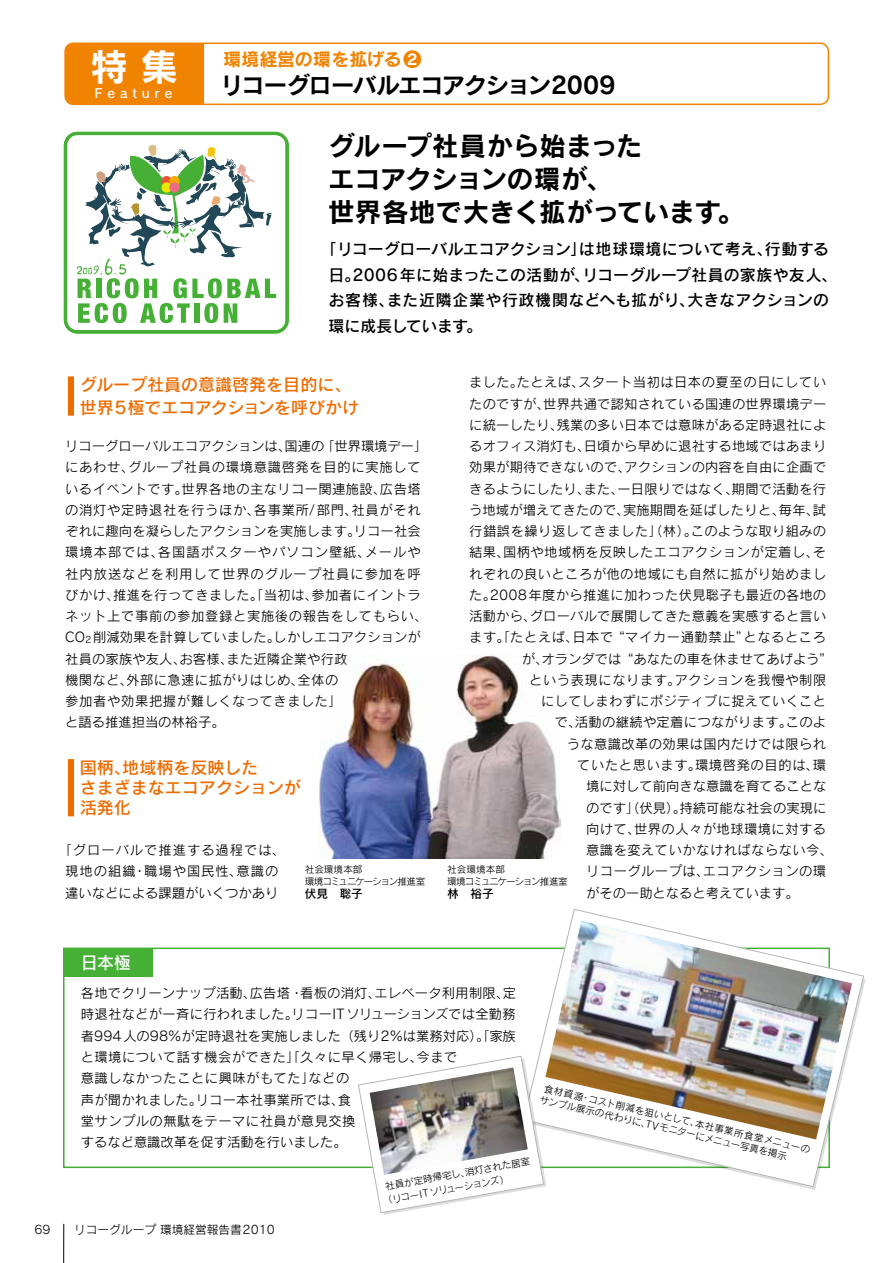
<style>
.page{position:relative;width:893px;height:1263px;background:#fff}
.page>*{position:absolute;margin:0;border:0;box-sizing:border-box;transform-origin:0 0}
.t1{font:37.65px "Rodin Pro B";color:#fff}
.t2{font:26.55px/33px "Rodin Pro B";letter-spacing:-.01em;color:#000}
.t3{font:23.4px "Rodin Pro B";letter-spacing:-.06em;color:#000}
.t4{font:18px "Rodin Pro B";letter-spacing:-.005em;color:#f08300}
.t5{font:16.95px/20.2px "Rodin Pro DB";color:#ed6c00}
.t6{font:16.95px "Rodin Pro DB";color:#fff}
.t7{font:15.9px/25.5px "Rodin Pro DB";letter-spacing:.005em;color:#000}
.t8{font:13.35px/21.3px "Rodin Pro M";letter-spacing:.025em;color:#000}
.t9{font:13.35px "Rodin Pro M";letter-spacing:.045em;color:#000}
.t10{font:13.35px "Rodin Pro M";letter-spacing:.005em;color:#000}
.t11{font:13.35px/21.3px "Rodin Pro M";letter-spacing:.075em;color:#000;text-align:center}
.t12{font:13.35px "Rodin Pro M";color:#000}
.t13{font:12.75px "Rodin Pro DB";letter-spacing:.38em;color:#fff}
.t14{font:11.7px "Rodin Pro M";color:#000}
.t15{font:11.7px "Rodin Pro DB";color:#000}
.t16{font:9.6px/11.7px "Rodin Pro M";letter-spacing:-.07em;color:#000}
.s1{font-size:9px}
</style>
<div class="page">
<hr style="left:63px;top:1224px;width:1px;height:39px;background:#000">
<img style="left:318px;top:654px;width:242px;height:204px">
<div style="left:68px;top:377px;width:6px;height:38px;background:#ed6c00"></div>
<div style="left:64px;top:948px;width:89px;height:28px;background:#45b035"></div>
<div style="left:64px;top:132px;width:225px;height:201px;border:3px solid #45b035;border-radius:12px"></div>
<svg style="left:76px;top:145px;width:200px;height:178px"></svg>
<div style="left:64px;top:43px;width:765px;height:62px;border:2px solid #f08300;border-radius:9px"></div>
<div style="left:65px;top:43px;width:139px;height:61px;background:#f08300"></div>
<div style="left:68px;top:759px;width:6px;height:57px;background:#ed6c00"></div>
<svg style="left:523px;top:908px;width:341px;height:279px"></svg>
<img style="left:545px;top:921px;width:307px;height:218px">
<svg style="left:358px;top:1055px;width:188px;height:160px"></svg>
<img style="left:370px;top:1067px;width:158px;height:108px">
<h1 class="t1" style="left:90px;top:42px;width:90px">特 集</h1>
<p class="t13" style="left:95px;top:85px;width:79px">Feature</p>
<h3 class="t4" style="left:223px;top:47px;width:200px">環境経営の環を拡げる❷</h3>
<h3 class="t3" style="left:221px;top:69px;width:396px">リコーグローバルエコアクション2009</h3>
<h2 class="t2" style="left:328px;top:128px;width:417px">グループ社員から始まった<br>エコアクションの環が、<br>世界各地で大きく拡がっています。</h2>
<p class="t7" style="left:328px;top:236px;width:510px;text-indent:-8px">「リコーグローバルエコアクション」は地球環境について考え、行動する日。2006年に始まったこの活動が、リコーグループ社員の家族や友人、お客様、また近隣企業や行政機関などへも拡がり、大きなアクションの環に成長しています。</p>
<p class="t5" style="left:80px;top:373px;width:281px;line-height:22.4px">グループ社員の意識啓発を目的に、世界5極でエコアクションを呼びかけ</p>
<p class="t8" style="left:65px;top:435px;width:364px">リコーグローバルエコアクションは、国連の「世界環境デー」にあわせ、グループ社員の環境意識啓発を目的に実施しているイベントです。世界各地の主なリコー関連施設、広告塔の消灯や定時退社を行うほか、各事業所/部門、社員がそれぞれに趣向を凝らしたアクションを実施します。リコー社会環境本部では、各国語ポスターやパソコン壁紙、メールや社内放送などを利用して世界のグループ社員に参加を呼びかけ、推進を行ってきました。「当初は、参加者にイントラネット上で事前の参加登録と実施後の報告をしてもらい、<br>CO<span class="s1">2</span> 削減効果を計算していました。しかしエコアクションが社員の家族や友人、お客様、また近隣企業や行政<br>機関など、外部に急速に拡がりはじめ、全体の<br>参加者や効果把握が難しくなってきました」<br>と語る推進担当の林裕子。</p>
<p class="t5" style="left:80px;top:757px;width:223px">国柄、地域柄を反映した<br>さまざまなエコアクションが活発化</p>
<p class="t11" style="left:59px;top:839px;width:228px">「グローバルで推進する過程では、現地の組織・職場や国民性、意識の違いなどによる課題がいくつかあり</p>
<p class="t6" style="left:81px;top:951px;width:52px">日本極</p>
<p class="t16" style="left:305px;top:863px;width:122px">社会環境本部<br>環境コミュニケーション推進室</p>
<p class="t15" style="left:305px;top:886px;width:60px">伏見　聡子</p>
<p class="t8" style="left:469px;top:371px;width:359px">ました。たとえば、スタート当初は日本の夏至の日にしてい</p>
<p class="t8" style="left:469px;top:392px;width:359px">たのですが、世界共通で認知されている国連の世界環境デー</p>
<p class="t8" style="left:469px;top:414px;width:359px">に統一したり、残業の多い日本では意味がある定時退社によ</p>
<p class="t8" style="left:469px;top:435px;width:359px">るオフィス消灯も、日頃から早めに退社する地域ではあまり</p>
<p class="t8" style="left:469px;top:456px;width:359px">効果が期待できないので、アクションの内容を自由に企画で</p>
<p class="t8" style="left:469px;top:477px;width:358px">きるようにしたり、また、一日限りではなく、期間で活動を行</p>
<p class="t10" style="left:469px;top:501px;width:359px">う地域が増えてきたので、実施期間を延ばしたりと、毎年、試</p>
<p class="t8" style="left:469px;top:520px;width:358px">行錯誤を繰り返してきました」（林）。このような取り組みの</p>
<p class="t8" style="left:469px;top:541px;width:358px">結果、国柄や地域柄を反映したエコアクションが定着し、そ</p>
<p class="t8" style="left:469px;top:562px;width:359px">れぞれの良いところが他の地域にも自然に拡がり始めまし</p>
<p class="t8" style="left:469px;top:584px;width:358px">た。2008年度から推進に加わった伏見聡子も最近の各地の</p>
<p class="t8" style="left:469px;top:605px;width:359px">活動から、グローバルで展開してきた意義を実感すると言い</p>
<p class="t9" style="left:469px;top:629px;width:358px">ます。「たとえば、日本で “マイカー通勤禁止”となるところ</p>
<p class="t12" style="left:522px;top:650px;width:313px">が、オランダでは“あなたの車を休ませてあげよう”</p>
<p class="t9" style="left:529px;top:671px;width:299px">という表現になります。アクションを我慢や制限</p>
<p class="t8" style="left:541px;top:690px;width:286px">にしてしまわずにポジティブに捉えていくこと</p>
<p class="t8" style="left:555px;top:711px;width:273px">で、活動の継続や定着につながります。このよ</p>
<p class="t8" style="left:567px;top:733px;width:261px">うな意識改革の効果は国内だけでは限られ</p>
<p class="t9" style="left:577px;top:756px;width:250px">ていたと思います。環境啓発の目的は、環</p>
<p class="t10" style="left:586px;top:777px;width:242px">境に対して前向きな意識を育てることな</p>
<p class="t10" style="left:586px;top:799px;width:242px">のです」（伏見）。持続可能な社会の実現に</p>
<p class="t8" style="left:586px;top:818px;width:241px">向けて、世界の人々が地球環境に対する</p>
<p class="t8" style="left:586px;top:839px;width:248px">意識を変えていかなければならない今、</p>
<p class="t8" style="left:586px;top:860px;width:241px">リコーグループは、エコアクションの環</p>
<p class="t12" style="left:586px;top:884px;width:214px">がその一助となると考えています。</p>
<p class="t16" style="left:447px;top:863px;width:122px">社会環境本部<br>環境コミュニケーション推進室</p>
<p class="t15" style="left:447px;top:886px;width:48px">林　裕子</p>
<p class="t8" style="left:81px;top:982px;width:437px">各地でクリーンナップ活動、広告塔・看板の消灯、エレベータ利用制限、定時退社などが一斉に行われました。リコーITソリューションズでは全勤務者994人の98％が定時退社を実施しました（残り2％は業務対応）。「家族と環境について話す機会ができた」「久々に早く帰宅し、今まで<br>意識しなかったことに興味がもてた」などの<br>声が聞かれました。リコー本社事業所では、食<br>堂サンプルの無駄をテーマに社員が意見交換<br>するなど意識改革を促す活動を行いました。</p>
<p class="t14" style="left:34px;top:1222px;width:18px">69</p>
<p class="t14" style="left:74px;top:1222px;width:202px">リコーグループ 環境経営報告書2010</p>
<p class="t16" style="left:379px;top:1180px;width:153px;line-height:13.8px;text-indent:5px;rotate:-10deg">社員が定時帰宅し、消灯された居室（リコーIT ソリューションズ）</p>
<p class="t16" style="left:544px;top:1082px;width:276px;rotate:13deg">食材資源・コスト削減を狙いとして、本社事業所食堂メニューのサンプル展示の代わりに、TVモニターにメニュー写真を掲示</p>
</div>
